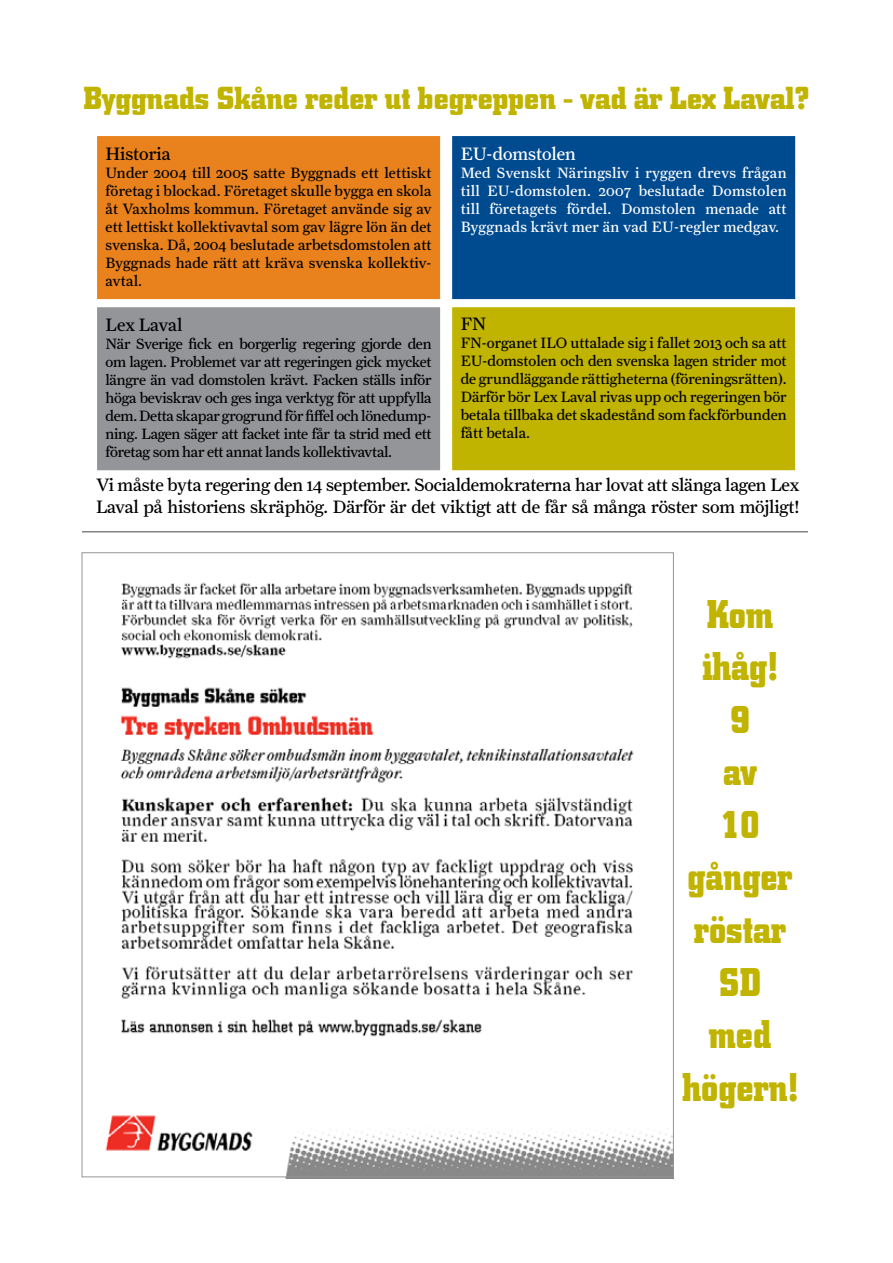
<style>
.page{position:relative;width:893px;height:1263px;background:#fff}
.page>*{position:absolute;margin:0;border:0;box-sizing:border-box;transform-origin:0 0}
.t1{font:700 39.6px/52.5px "City BQ";color:#c1b400;text-align:center;scale:.91 1}
.t2{font:700 31.5px "City BQ";color:#c1b400}
.t3{font:18px/21.6px "Farnham Text";letter-spacing:-.01em;color:#000}
.t4{font:18px "Farnham Text";color:#fff}
.t5{font:15px/18px "Farnham Text";color:#000;text-align:justify}
.t6{font:15px/18px "Farnham Text";letter-spacing:.02em;color:#fff;text-align:justify}
</style>
<div class="page">
<hr style="left:82px;top:531px;width:726px;height:1px;background:#808285">
<div style="left:97px;top:136px;width:343px;height:163px;background:#e9821d;border:2px solid #e9821d"></div>
<div style="left:452px;top:136px;width:343px;height:163px;background:#004a8f;border:2px solid #004a8f"></div>
<div style="left:97px;top:307px;width:343px;height:163px;background:#939598;border:2px solid #939598"></div>
<div style="left:452px;top:307px;width:343px;height:163px;background:#c1b400;border:2px solid #c1b400"></div>
<img style="left:82px;top:582px;width:591px;height:596px">
<h2 class="t2" style="left:84px;top:79px;width:727px">Byggnads Skåne reder ut begreppen - vad är Lex Laval?</h2>
<p class="t3" style="left:106px;top:143px;width:67px">Historia</p>
<p class="t5" style="left:106px;top:164px;width:328px">Under 2004 till 2005 satte Byggnads ett lettiskt företag i blockad. Företaget skulle bygga en skola åt Vaxholms kommun. Företaget använde sig av ett lettiskt kollektivavtal som gav lägre lön än det svenska. Då, 2004 beslutade arbetsdomstolen att Byggnads hade rätt att kräva svenska kollektiv&shy;avtal.</p>
<p class="t4" style="left:461px;top:143px;width:117px">EU-domstolen</p>
<p class="t6" style="left:461px;top:164px;width:327px">Med Svenskt Näringsliv i ryggen drevs frågan till EU-domstolen. 2007 beslutade Domstolen till företagets fördel. Domstolen menade att Byggnads krävt mer än vad EU-regler medgav.</p>
<p class="t3" style="left:106px;top:314px;width:78px">Lex Laval</p>
<p class="t5" style="left:106px;top:334px;width:328px">När Sverige fick en borgerlig regering gjorde den om lagen. Problemet var att regeringen gick mycket längre än vad domstolen krävt. Facken ställs inför höga beviskrav och ges inga verktyg för att uppfylla dem. Detta skapar grogrund för fiffel och lönedump&shy;ning. Lagen säger att facket inte får ta strid med ett företag som har ett annat lands kollektivavtal.</p>
<p class="t3" style="left:461px;top:313px;width:27px">FN</p>
<p class="t5" style="left:461px;top:333px;width:327px">FN-organet ILO uttalade sig i fallet 2013 och sa att EU-domstolen och den svenska lagen strider mot de grundläggande rättigheterna (föreningsrätten).<br>Därför bör Lex Laval rivas upp och regeringen bör betala tillbaka det skadestånd som fackförbunden fått betala.</p>
<p class="t3" style="left:96px;top:474px;width:705px">Vi måste byta regering den 14 september. Socialdemokraterna har lovat att slänga lagen Lex<br>Laval på historiens skräphög. Därför är det viktigt att de får så många röster som möjligt!</p>
<h1 class="t1" style="left:682px;top:588px;width:128px">Kom ihåg!<br>9<br>av<br>10 gånger röstar<br>SD<br>med högern!</h1>
</div>
